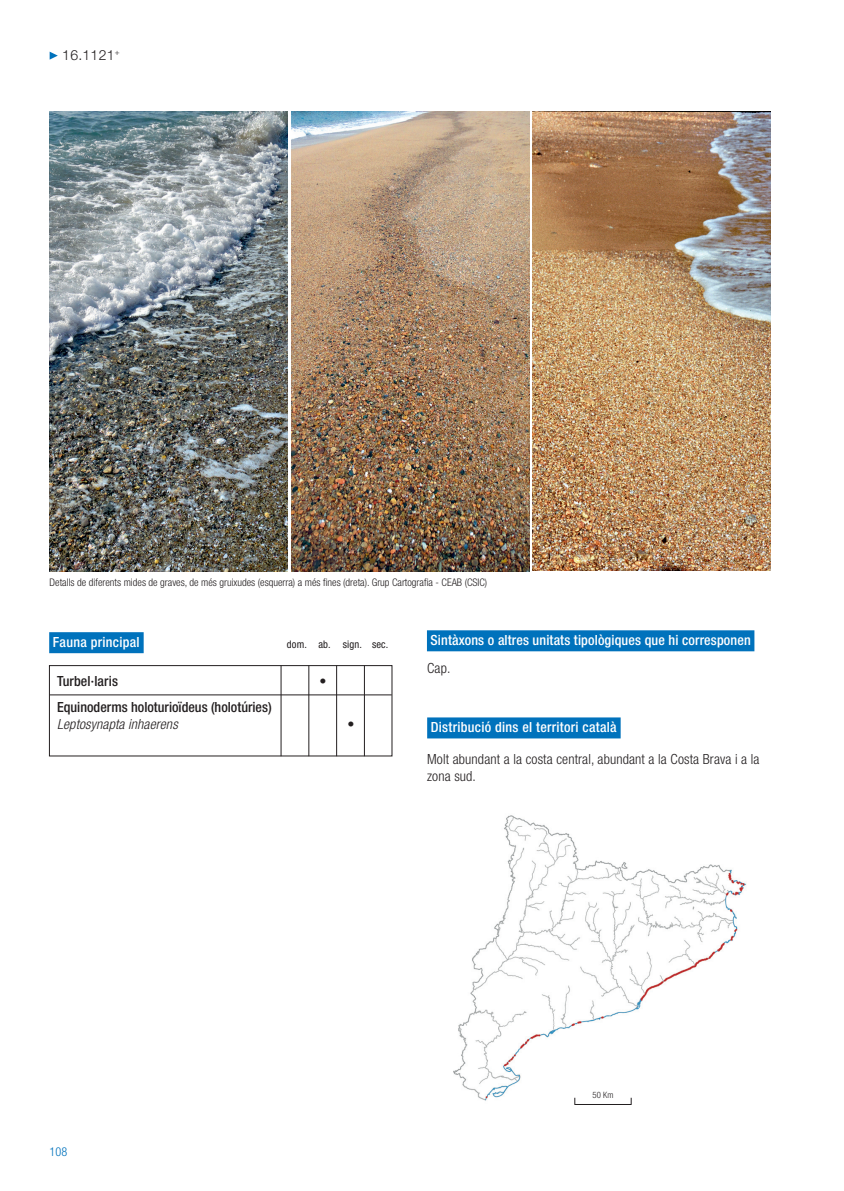
<style>
.page{position:relative;width:844px;height:1191px;background:#fff}
.page>*{position:absolute;margin:0;border:0;box-sizing:border-box;transform-origin:0 0}
.t1{font:500 condensed 14px "Helvetica Neue LT Std";letter-spacing:.01em;color:#fff}
.t2{font:300 condensed 14px/16.8px "Helvetica Neue LT Std";letter-spacing:.01em;color:#231f20}
.t3{font:500 condensed 14px "Helvetica Neue LT Std";color:#231f20}
.t4{font:italic 300 condensed 14px "Helvetica Neue LT Std";letter-spacing:.01em;color:#231f20}
.t5{font:300 14px "Helvetica Neue LT Std";letter-spacing:.02em;color:#231f20}
.t6{font:300 condensed 12.25px "Helvetica Neue LT Std";color:#0072bc}
.t7{font:300 condensed 10.5px "Helvetica Neue LT Std";color:#231f20}
.t8{font:condensed 10.5px "Helvetica Neue LT Std";letter-spacing:.01em;color:#231f20}
.t9{font:300 condensed 8.75px "Helvetica Neue LT Std";color:#231f20}
</style>
<div class="page">
<svg style="left:50px;top:52px;width:8px;height:8px"></svg>
<div style="left:427px;top:630px;width:327px;height:21px;background:#0072bc"></div>
<div style="left:427px;top:717px;width:193px;height:21px;background:#0072bc"></div>
<img style="left:453px;top:815px;width:293px;height:286px">
<div style="left:530px;top:1055px;width:106px;height:49px;background:#fff"></div>
<hr style="left:574px;top:1104px;width:57px;height:1px;background:#231f20">
<img style="left:50px;top:112px;width:238px;height:460px">
<img style="left:291px;top:112px;width:238px;height:460px">
<img style="left:532px;top:112px;width:238px;height:458px">
<hr style="left:50px;top:694px;width:341px;height:1px;background:#231f20">
<div style="left:49px;top:665px;width:343px;height:91px;border:1px solid #231f20"></div>
<div style="left:49px;top:632px;width:95px;height:21px;background:#0072bc"></div>
<hr style="left:308px;top:665px;width:1px;height:91px;background:#231f20">
<hr style="left:336px;top:665px;width:1px;height:91px;background:#231f20">
<hr style="left:364px;top:665px;width:1px;height:91px;background:#231f20">
<hr style="left:281px;top:665px;width:1px;height:91px;background:#231f20">
<h1 class="t5" style="left:62px;top:46px;width:59px">16.1121<sup>+</sup></h1>
<p class="t7" style="left:50px;top:576px;width:439px">Detalls de diferents mides de graves, de més gruixudes (esquerra) a més fines (dreta). Grup Cartografia - CEAB (CSIC)</p>
<h1 class="t1" style="left:53px;top:634px;width:88px">Fauna principal</h1>
<p class="t8" style="left:287px;top:638px;width:103px">dom. ab. sign. sec.</p>
<h1 class="t3" style="left:57px;top:672px;width:62px">Turbel·laris</h1>
<h1 class="t3" style="left:319px;top:672px;width:8px">•</h1>
<h1 class="t3" style="left:57px;top:699px;width:216px">Equinoderms holoturioïdeus (holotúries)</h1>
<h1 class="t4" style="left:57px;top:716px;width:122px">Leptosynapta inhaerens</h1>
<h1 class="t5" style="left:347px;top:715px;width:8px">•</h1>
<h1 class="t1" style="left:430px;top:632px;width:322px">Sintàxons o altres unitats tipològiques que hi corresponen</h1>
<h1 class="t2" style="left:427px;top:659px;width:25px">Cap.</h1>
<h1 class="t1" style="left:430px;top:719px;width:187px">Distribució dins el territori català</h1>
<h1 class="t2" style="left:427px;top:750px;width:334px">Molt abundant a la costa central, abundant a la Costa Brava i a la zona sud.</h1>
<p class="t6" style="left:50px;top:1144px;width:19px">108</p>
<p class="t9" style="left:592px;top:1090px;width:22px">50 Km</p>
</div>
